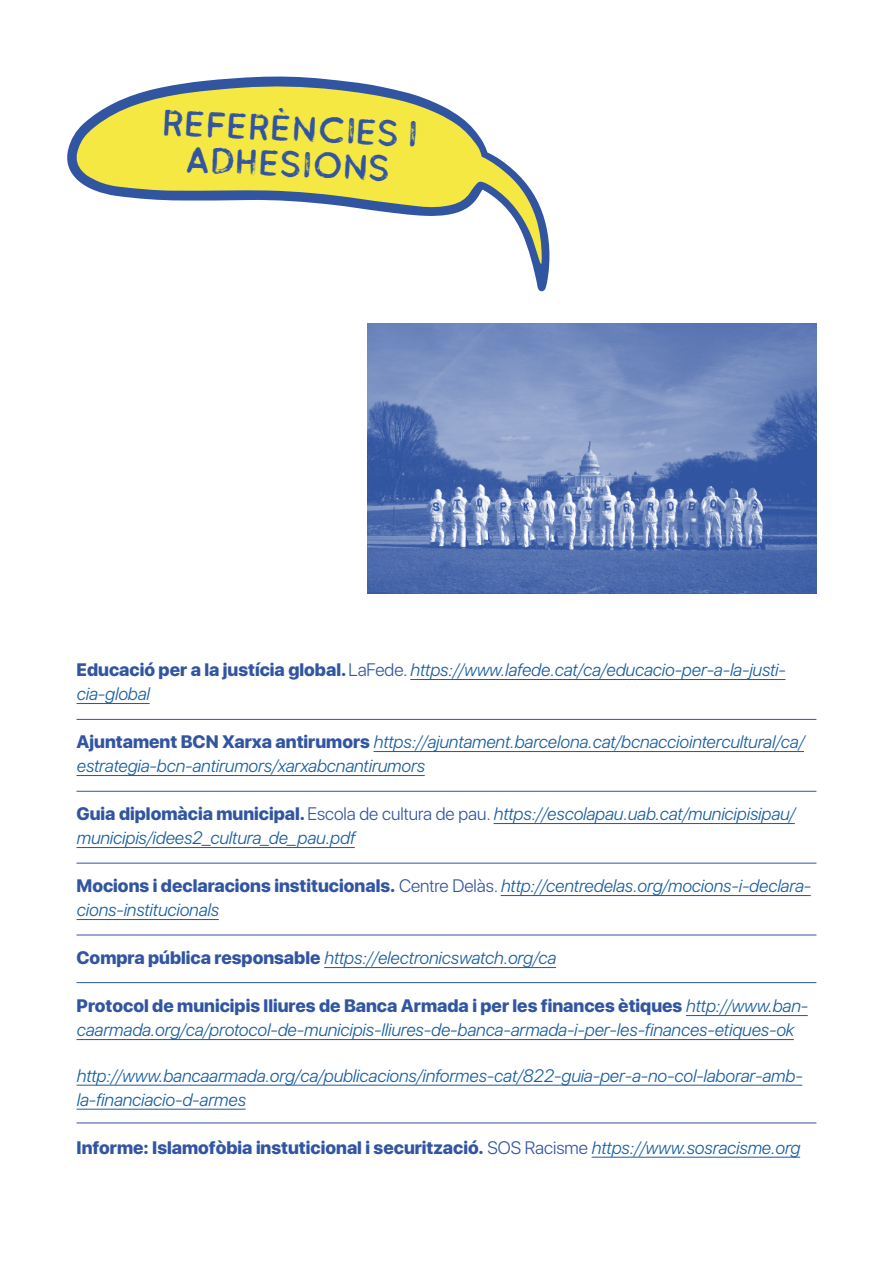
<style>
.page{position:relative;width:893px;height:1263px;background:#fff}
.page>*{position:absolute;margin:0;border:0;box-sizing:border-box;transform-origin:0 0}
.t1{font:36.6px/35.7px "Buckwheat TC Sans Painted";color:#3255a1;text-align:center}
.t2{font:italic 300 18px/24px "SF Pro Display";color:#175d9e}
.t3{font:800 18px "SF Pro Display";color:#3255a1}
.s1{font-weight:800;font-style:normal;color:#3255a1}
.s2{font-style:normal;color:#3255a1}
.s3{font-weight:300}
.s4{font-weight:300;font-style:italic;color:#175d9e}
</style>
<div class="page">
<img style="left:367px;top:323px;width:449px;height:270px">
<svg style="left:67px;top:76px;width:483px;height:215px"></svg>
<hr style="left:410px;top:679px;width:375px;height:1px;background:#175d9e">
<hr style="left:77px;top:703px;width:73px;height:1px;background:#175d9e">
<hr style="left:374px;top:751px;width:430px;height:1px;background:#175d9e">
<hr style="left:77px;top:775px;width:348px;height:1px;background:#175d9e">
<hr style="left:493px;top:823px;width:302px;height:1px;background:#175d9e">
<hr style="left:77px;top:847px;width:278px;height:1px;background:#175d9e">
<hr style="left:501px;top:895px;width:310px;height:1px;background:#175d9e">
<hr style="left:77px;top:919px;width:142px;height:1px;background:#175d9e">
<hr style="left:324px;top:967px;width:232px;height:1px;background:#175d9e">
<hr style="left:686px;top:1015px;width:122px;height:1px;background:#175d9e">
<hr style="left:77px;top:1039px;width:717px;height:1px;background:#175d9e">
<hr style="left:77px;top:1085px;width:725px;height:1px;background:#175d9e">
<hr style="left:77px;top:1109px;width:169px;height:1px;background:#175d9e">
<hr style="left:592px;top:1157px;width:208px;height:1px;background:#175d9e">
<hr style="left:77px;top:719px;width:739px;height:1px;background:#3255a1">
<hr style="left:77px;top:791px;width:739px;height:1px;background:#3255a1">
<hr style="left:77px;top:863px;width:739px;height:1px;background:#3255a1">
<hr style="left:77px;top:935px;width:739px;height:1px;background:#3255a1">
<hr style="left:77px;top:982px;width:739px;height:1px;background:#3255a1">
<hr style="left:77px;top:1123px;width:739px;height:1px;background:#3255a1">
<p class="t1" style="left:162px;top:105px;width:258px;rotate:2deg">REFERÈNCIES I<br>ADHESIONS</p>
<p class="t2" style="left:77px;top:659px;width:710px"><span class="s1">Educació per a la justícia global.</span> <span class="s2">LaFede.</span> https://www.lafede.cat/ca/educacio-per-a-la-justi&shy;cia-global</p>
<p class="t2" style="left:77px;top:731px;width:729px"><span class="s1">Ajuntament BCN Xarxa antirumors</span> https://ajuntament.barcelona.cat/bcnacciointercultural/ca/ estrategia-bcn-antirumors/xarxabcnantirumors</p>
<p class="t2" style="left:77px;top:803px;width:720px"><span class="s1">Guia diplomàcia municipal.</span> <span class="s2">Escola de cultura de pau.</span> https://escolapau.uab.cat/municipisipau/ municipis/idees2_cultura_de_pau.pdf</p>
<p class="t2" style="left:77px;top:875px;width:736px"><span class="s1">Mocions i declaracions institucionals.</span> <span class="s2">Centre Delàs.</span> http://centredelas.org/mocions-i-declara&shy;cions-institucionals</p>
<p class="t2" style="left:77px;top:947px;width:481px"><span class="s1">Compra pública responsable</span> https://electronicswatch.org/ca</p>
<p class="t2" style="left:77px;top:995px;width:733px"><span class="s1">Protocol de municipis lliures de Banca Armada i per les finances ètiques</span> http://www.ban&shy;caarmada.org/ca/protocol-de-municipis-lliures-de-banca-armada-i-per-les-finances-etiques-ok</p>
<p class="t2" style="left:77px;top:1064px;width:727px">http://www.bancaarmada.org/ca/publicacions/informes-cat/822-guia-per-a-no-col-laborar-amb&shy;la-financiacio-d-armes</p>
<p class="t3" style="left:77px;top:1137px;width:725px">Informe: Islamofòbia instuticional i securització. <span class="s3">SOS Racisme</span> <span class="s4">https://www.sosracisme.org</span></p>
</div>
